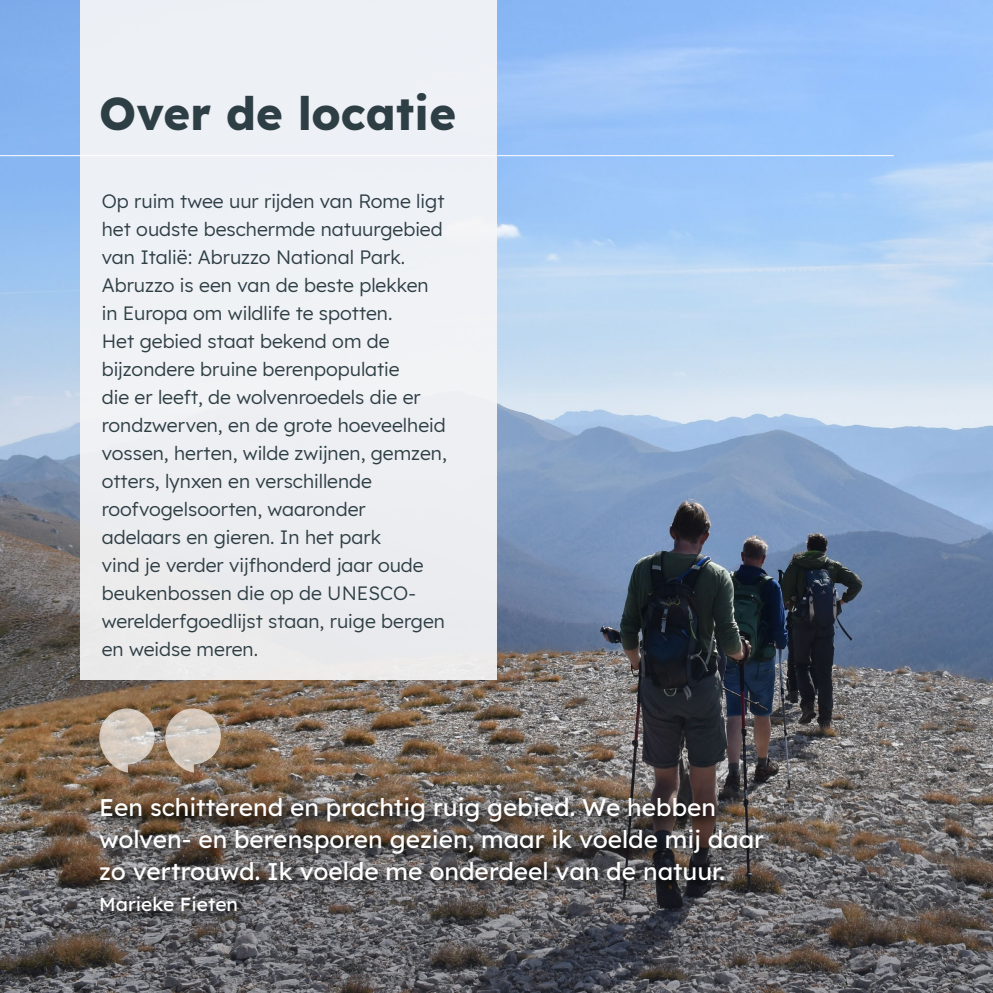
<style>
.page{position:relative;width:993px;height:993px;background:#fff}
.page>*{position:absolute;margin:0;border:0;box-sizing:border-box;transform-origin:0 0}
.t1{font:700 45.5px "Lexend";color:#2e3e45}
.t2{font:500 24.5px/31.5px "Lexend";color:#fff}
.t3{font:19.25px/28px "Lexend";color:#2e3e45}
.t4{font:500 19.25px "Lexend";color:#fff}
</style>
<div class="page">
<img style="left:0;top:0;width:992px;height:714px">
<div style="left:81px;top:0;width:416px;height:680px;background:#edf0f5"></div>
<hr style="left:0;top:155px;width:893px;height:1px;background:#fff">
<svg style="left:0;top:714px;width:992px;height:278px;background:#69625e"></svg>
<svg style="left:95px;top:792px;width:683px;height:133px;background:#595452"></svg>
<svg style="left:99px;top:708px;width:56px;height:64px;background:#bcad9f"></svg>
<svg style="left:165px;top:708px;width:56px;height:64px;background:#bbac9e"></svg>
<h1 class="t1" style="left:99px;top:77px;width:358px">Over de locatie</h1>
<p class="t3" style="left:102px;top:186px;width:346px">Op ruim twee uur rijden van Rome ligt het oudste beschermde natuurgebied van Italië: Abruzzo National Park.<br>Abruzzo is een van de beste plekken in Europa om wildlife te spotten.<br>Het gebied staat bekend om de bijzondere bruine berenpopulatie<br>die er leeft, de wolvenroedels die er rondzwerven, en de grote hoeveelheid vossen, herten, wilde zwijnen, gemzen, otters, lynxen en verschillende roofvogelsoorten, waaronder adelaars en gieren. In het park<br>vind je verder vijfhonderd jaar oude beukenbossen die op de UNESCO&shy;werelderfgoedlijst staan, ruige bergen en weidse meren.</p>
<p class="t2" style="left:99px;top:790px;width:666px">Een schitterend en prachtig ruig gebied. We hebben wolven- en berensporen gezien, maar ik voelde mij daar zo vertrouwd. Ik voelde me onderdeel van de natuur.</p>
<p class="t4" style="left:99px;top:889px;width:140px">Marieke Fieten</p>
</div>
